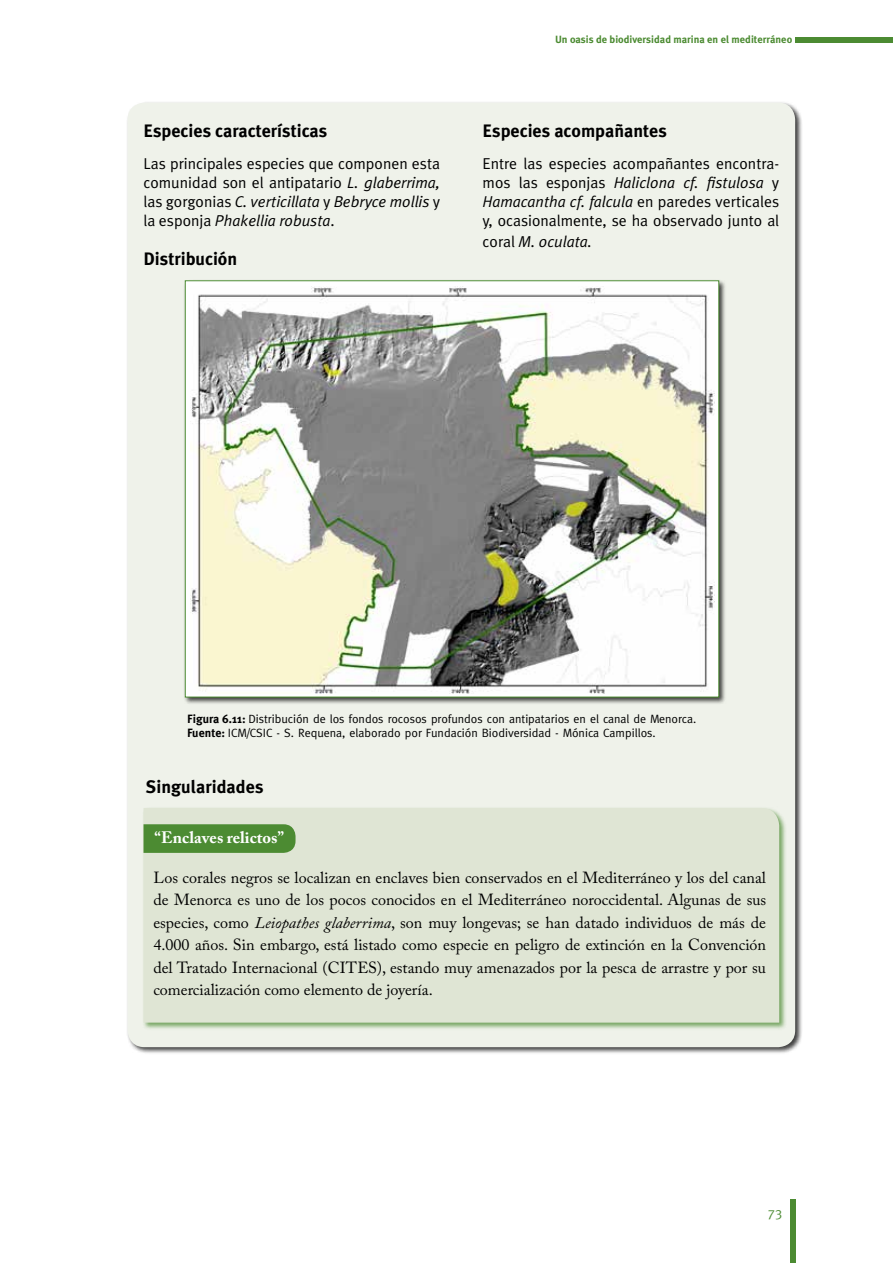
<style>
.page{position:relative;width:893px;height:1263px;background:#fff}
.page>*{position:absolute;margin:0;border:0;box-sizing:border-box;transform-origin:0 0}
.t1{font:700 18px "Meta Plus";color:#000}
.t2{font:700 16.5px "Adobe Caslon Pro";color:#fff}
.t3{font:16.05px/22.5px "Adobe Caslon Pro";color:#000;text-align:justify}
.t4{font:15.75px/18.9px "Meta Plus Normal";color:#000;text-align:justify}
.t5{font:italic 15.75px "Meta Plus Normal";color:#000}
.t6{font:13.5px "Meta";color:#4c8b32}
.t7{font:12px/14.4px "Meta";color:#000}
.t8{font:700 10.5px "Meta Plus";color:#4c8b32}
.s1{font-style:italic}
.s2{font-style:normal}
.s3{font-family:"Meta Plus";font-weight:700}
</style>
<div class="page">
<div style="left:790px;top:1199px;width:5px;height:64px;background:#4c8b32"></div>
<div style="left:795px;top:38px;width:98px;height:5px;background:#4c8b32"></div>
<div style="left:126px;top:101px;width:676px;height:954px;background:#000;opacity:.75"></div>
<div style="left:128px;top:103px;width:667px;height:944px;background:#eff2ea;border-radius:17px"></div>
<div style="left:142px;top:806px;width:645px;height:224px;background:#4c8b32;opacity:.75"></div>
<div style="left:144px;top:808px;width:635px;height:215px;background:#dfe5d4"></div>
<svg style="left:144px;top:824px;width:152px;height:29px;background:#508d36"></svg>
<div style="left:183px;top:279px;width:544px;height:426px;background:#000;opacity:.75"></div>
<div style="left:185px;top:281px;width:534px;height:416px;background:#fff"></div>
<img style="left:190px;top:286px;width:525px;height:408px">
<p class="t1" style="left:144px;top:121px;width:185px">Especies características</p>
<p class="t4" style="left:144px;top:154px;width:298px">Las principales especies que componen esta comunidad son el antipatario <span class="s1">L. glaberrima, </span>las gorgonias <span class="s1">C. verticillata</span> y <span class="s1">Bebryce mollis</span> y la esponja <span class="s1">Phakellia robusta</span>.</p>
<p class="t1" style="left:144px;top:248px;width:95px">Distribución</p>
<p class="t8" style="left:555px;top:33px;width:239px">Un oasis de biodiversidad marina en el mediterráneo</p>
<p class="t1" style="left:483px;top:121px;width:186px">Especies acompañantes</p>
<p class="t4" style="left:483px;top:154px;width:298px">Entre las especies acompañantes encontra&shy;mos las esponjas <span class="s1">Haliclona cf. fistulosa</span> y <span class="s1">Hamacantha cf. falcula</span> en paredes verticales y, ocasionalmente, se ha observado junto al</p>
<p class="t5" style="left:483px;top:233px;width:111px"><span class="s2">coral</span> M. oculata.</p>
<p class="t7" style="left:187px;top:711px;width:511px"><span class="s3">Figura 6.11:</span> Distribución de los fondos rocosos profundos con antipatarios en el canal de Menorca.<br><span class="s3">Fuente:</span> ICM/CSIC - S. Requena, elaborado por Fundación Biodiversidad - Mónica Campillos.</p>
<p class="t1" style="left:146px;top:776px;width:119px">Singularidades</p>
<p class="t2" style="left:154px;top:828px;width:131px">“Enclaves relictos”</p>
<p class="t3" style="left:153px;top:866px;width:614px">Los corales negros se localizan en enclaves bien conservados en el Mediterráneo y los del canal de Menorca es uno de los pocos conocidos en el Mediterráneo noroccidental. Algunas de sus especies, como <span class="s1">Leiopathes glaberrima</span>, son muy longevas; se han datado individuos de más de 4.000 años. Sin embargo, está listado como especie en peligro de extinción en la Convención del Tratado Internacional (CITES), estando muy amenazados por la pesca de arrastre y por su comercialización como elemento de joyería.</p>
<p class="t6" style="left:768px;top:1205px;width:16px">73</p>
</div>
